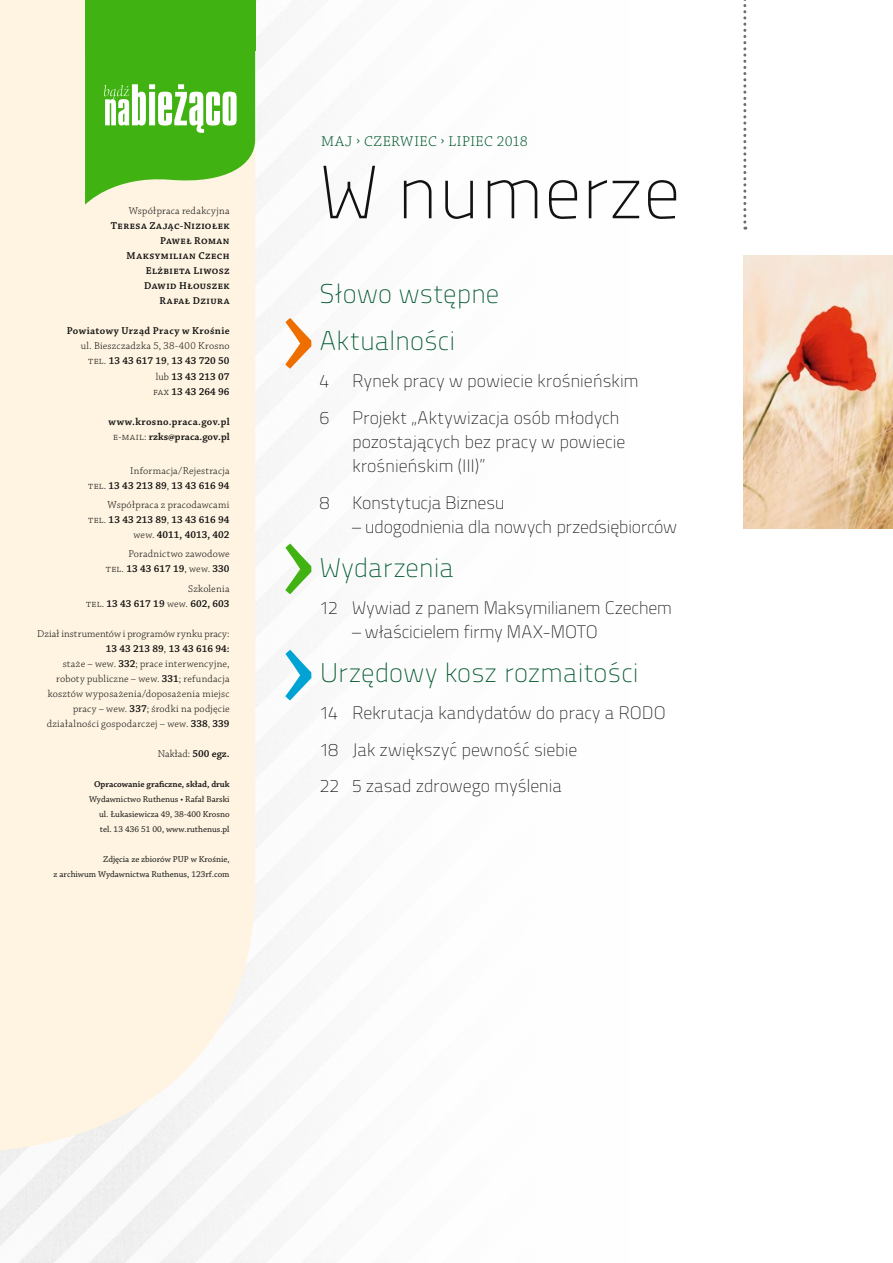
<style>
.page{position:relative;width:893px;height:1263px;background:#fff}
.page>*{position:absolute;margin:0;border:0;box-sizing:border-box;transform-origin:0 0}
.t1{font:75px "Titillium Title 12";color:#111212}
.t2{font:27px/47.7px "Titillium Title 12";letter-spacing:.005em;color:#00582d}
.t3{font:18px/24px "Titillium Title 12";letter-spacing:-.01em;color:#111212}
.t4{font:300 15px "Chaparral Pro";letter-spacing:.035em;color:#00582d}
.t5{font:300 10.5px/15px "Chaparral Pro";letter-spacing:.02em;color:#111212;text-align:right}
.t6{font:600 10.5px/15px "Chaparral Pro";letter-spacing:.04em;color:#111212;text-align:right}
.t7{font:9px/15px "Chaparral Pro";color:#111212;text-align:justify}
.t8{font:600 9px "Chaparral Pro";color:#111212}
.s1{font-weight:600}
.s2{font-weight:300}
</style>
<div class="page">
<img style="left:0;top:0;width:314px;height:1263px">
<svg style="left:743px;top:0;width:3px;height:230px"></svg>
<div style="left:0;top:0;width:255px;height:1151px;background:#fff4e1"></div>
<svg style="left:85px;top:51px;width:170px;height:154px;background:#75c64f"></svg>
<div style="left:85px;top:0;width:170px;height:51px;background:#40b312"></div>
<svg style="left:285px;top:650px;width:26px;height:50px"></svg>
<svg style="left:285px;top:544px;width:26px;height:50px"></svg>
<svg style="left:285px;top:318px;width:26px;height:51px"></svg>
<img style="left:743px;top:255px;width:150px;height:273px">
<p class="t5" style="left:129px;top:204px;width:102px">Współpraca redakcyjna</p>
<p class="t6" style="left:111px;top:219px;width:120px">Teresa Zając-Niziołek<br>Paweł Roman<br>Maksymilian Czech<br>Elżbieta Liwosz<br>Dawid Hłouszek<br>Rafał Dziura</p>
<p class="t6" style="left:67px;top:324px;width:164px">Powiatowy Urząd Pracy w Krośnie</p>
<p class="t5" style="left:81px;top:339px;width:150px">ul. Bieszczadzka 5, 38-400 Krosno tel. <span class="s1">13 43 617 19</span>, <span class="s1">13 43 720 50 </span>lub <span class="s1">13 43 213 07<br></span>fax <span class="s1">13 43 264 96</span></p>
<p class="t6" style="left:109px;top:414px;width:123px;text-align:center">www.krosno.praca.gov.pl <span class="s2">e-mail:</span> rzks@praca.gov.pl</p>
<p class="t5" style="left:88px;top:463px;width:143px">Informacja/Rejestracja<br>tel. <span class="s1">13 43 213 89</span>, <span class="s1">13 43 616 94</span></p>
<p class="t5" style="left:88px;top:498px;width:143px">Współpraca z pracodawcami tel. <span class="s1">13 43 213 89</span>, <span class="s1">13 43 616 94 </span>wew. <span class="s1">4011, 4013, 402</span></p>
<p class="t5" style="left:106px;top:547px;width:125px">Poradnictwo zawodowe<br>tel. <span class="s1">13 43 617 19</span>, wew. <span class="s1">330</span></p>
<p class="t5" style="left:86px;top:581px;width:145px">Szkolenia<br>tel. <span class="s1">13 43 617 19</span> wew. <span class="s1">602, 603</span></p>
<p class="t5" style="left:37px;top:626px;width:194px">Dział instrumentów i programów rynku pracy:<br><span class="s1">13 43 213 89</span>, <span class="s1">13 43 616 94:<br></span>staże – wew. <span class="s1">332</span>; prace interwencyjne, roboty publiczne – wew. <span class="s1">331</span>; refundacja kosztów wyposażenia/doposażenia miejsc pracy – wew. <span class="s1">337</span>; środki na podjęcie działalności gospodarczej – wew. <span class="s1">338</span>, <span class="s1">339</span></p>
<p class="t5" style="left:158px;top:746px;width:73px">Nakład: <span class="s1">500 egz.</span></p>
<p class="t8" style="left:94px;top:778px;width:137px">Opracowanie graficzne, skład, druk</p>
<p class="t7" style="left:99px;top:791px;width:132px;text-indent:-10px">Wydawnictwo Ruthenus • Rafał Barski ul. Łukasiewicza 49, 38-400 Krosno tel. 13 436 51 00, www.ruthenus.pl</p>
<p class="t7" style="left:54px;top:851px;width:177px;text-align:right">Zdjęcia ze zbiorów PUP w Krośnie,<br>z archiwum Wydawnictwa Ruthenus, 123rf.com</p>
<h3 class="t4" style="left:321px;top:133px;width:208px">MAJ › CZERWIEC › LIPIEC 2018</h3>
<h1 class="t1" style="left:320px;top:142px;width:362px">W numerze</h1>
<h2 class="t2" style="left:320px;top:269px;width:181px">Słowo wstępne<br>Aktualności</h2>
<h3 class="t3" style="left:320px;top:368px;width:11px">4</h3>
<h3 class="t3" style="left:352px;top:368px;width:288px">Rynek pracy w powiecie krośnieńskim</h3>
<h3 class="t3" style="left:320px;top:405px;width:11px">6</h3>
<h3 class="t3" style="left:352px;top:405px;width:275px">Projekt „Aktywizacja osób młodych pozostających bez pracy w powiecie krośnieńskim (III)”</h3>
<h3 class="t3" style="left:320px;top:490px;width:11px">8</h3>
<h3 class="t3" style="left:352px;top:490px;width:154px">Konstytucja Biznesu</h3>
<h3 class="t3" style="left:352px;top:514px;width:327px">– udogodnienia dla nowych przedsiębiorców</h3>
<h2 class="t2" style="left:320px;top:543px;width:136px">Wydarzenia</h2>
<h3 class="t3" style="left:320px;top:595px;width:354px">12 Wywiad z panem Maksymilianem Czechem</h3>
<h3 class="t3" style="left:352px;top:619px;width:247px">– właścicielem firmy MAX-MOTO</h3>
<h2 class="t2" style="left:320px;top:648px;width:321px">Urzędowy kosz rozmaitości</h2>
<h3 class="t3" style="left:320px;top:694px;width:348px;line-height:36.8px">14 Rekrutacja kandydatów do pracy a RODO<br>18 Jak zwiększyć pewność siebie<br>22 5 zasad zdrowego myślenia</h3>
</div>
